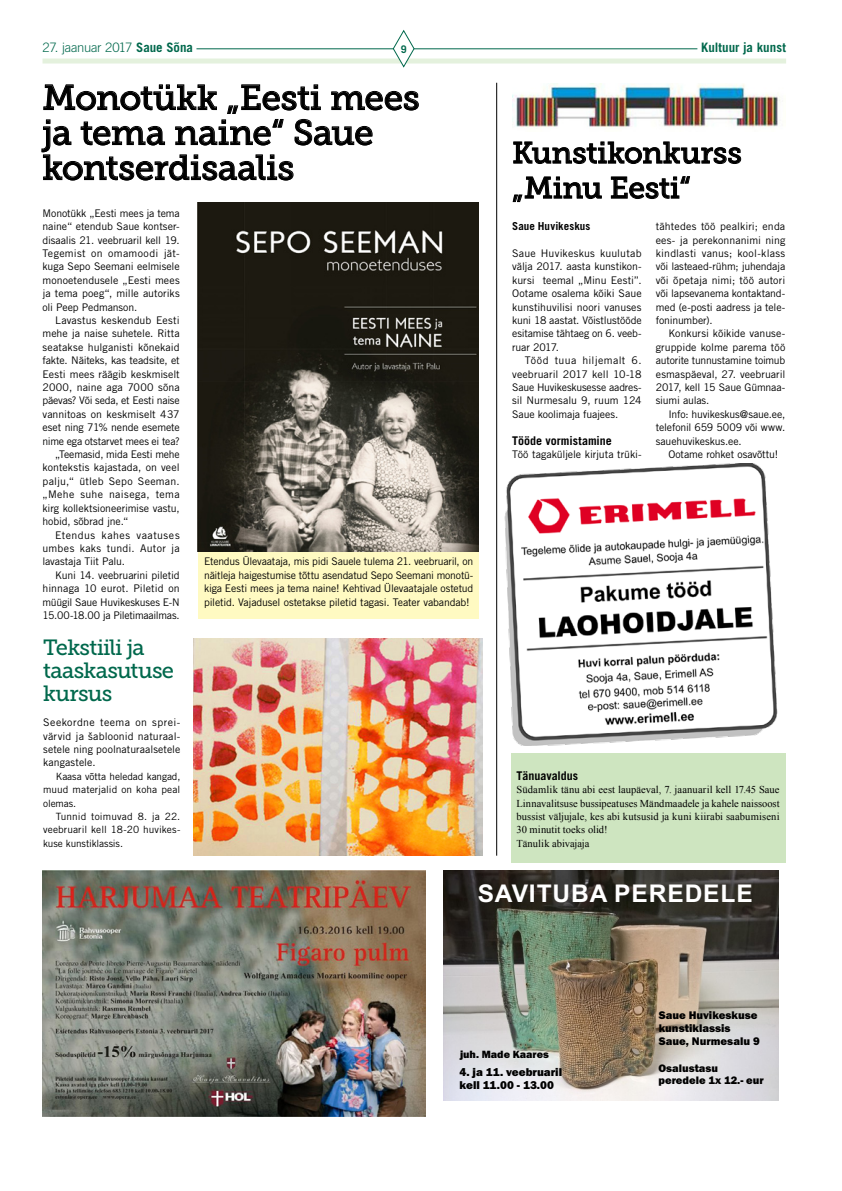
<style>
.page{position:relative;width:842px;height:1191px;background:#fff}
.page>*{position:absolute;margin:0;border:0;box-sizing:border-box;transform-origin:0 0}
.t1{font:35px/35px "Museo Slab 500";letter-spacing:-.01em;color:#000}
.t2{font:30px/35px "Museo Slab 500";letter-spacing:-.005em;color:#000}
.t3{font:700 24.4px "Arial";letter-spacing:.035em;color:#fff}
.t4{font:22px/23px "Museo Slab 500";letter-spacing:-.035em;color:#00684c}
.t5{font:300 13px "Trade Gothic LT Std";letter-spacing:-.025em;color:#00684c}
.t6{font:700 13px "Trade Gothic LT Std";letter-spacing:.005em;color:#00684c}
.t7{font:700 12px "Trade Gothic LT Std";color:#000}
.t8{font:800 11.7px/13.3px "Franklin Gothic";color:#000}
.t9{font:800 11.4px/13px "Franklin Gothic";color:#000}
.t10{font:800 11.2px/12.7px "Franklin Gothic";color:#000}
.t11{font:700 11px "Trade Gothic LT Std";letter-spacing:.005em;color:#000}
.t12{font:800 10.9px "Franklin Gothic";color:#000}
.t13{font:10.5px/13.4px "Trade Gothic LT Std";letter-spacing:-.005em;color:#000;text-align:justify}
.t14{font:10.5px/13.4px "Times New Roman";letter-spacing:.005em;color:#000}
.t15{font:10.5px "Trade Gothic LT Std";letter-spacing:-.025em;color:#000}
.t16{font:10.5px "Trade Gothic LT Std";letter-spacing:.02em;color:#000}
.t17{font:10.5px "Trade Gothic LT Std";letter-spacing:.025em;color:#000}
.t18{font:10.5px "Trade Gothic LT Std";letter-spacing:.035em;color:#000}
.t19{font:10.5px "Trade Gothic LT Std";letter-spacing:.045em;color:#000}
.t20{font:700 10.5px "Trade Gothic LT Std";color:#00684c}
.t21{font:10px/13.4px "Trade Gothic LT Std";color:#000;text-align:justify}
.s1{font-weight:700}
</style>
<div class="page">
<hr style="left:196px;top:49px;width:501px;height:1px;background:#00684c">
<div style="left:43px;top:58px;width:743px;height:5px;background:#e4f1dd"></div>
<svg style="left:393px;top:30px;width:22px;height:38px"></svg>
<svg style="left:41px;top:84px;width:378px;height:97px"></svg>
<svg style="left:513px;top:141px;width:229px;height:23px"></svg>
<svg style="left:512px;top:176px;width:90px;height:27px"></svg>
<svg style="left:610px;top:176px;width:80px;height:23px"></svg>
<div style="left:198px;top:552px;width:281px;height:67px;background:#fffac2"></div>
<img style="left:198px;top:203px;width:280px;height:348px">
<hr style="left:496px;top:83px;width:1px;height:772px;background:#000">
<img style="left:512px;top:84px;width:268px;height:45px">
<img style="left:43px;top:870px;width:382px;height:246px">
<img style="left:444px;top:870px;width:335px;height:230px">
<img style="left:194px;top:638px;width:288px;height:217px">
<img style="left:504px;top:463px;width:274px;height:282px">
<div style="left:511px;top:753px;width:274px;height:109px;background:#cee5c0"></div>
<p class="t5" style="left:43px;top:40px;width:152px">27. jaanuar 2017 <span class="s1">Saue Sõna</span></p>
<p class="t20" style="left:401px;top:42px;width:7px">9</p>
<p class="t6" style="left:701px;top:40px;width:87px">Kultuur ja kunst</p>
<h1 class="t1" style="left:43px;top:80px;width:379px">Monotükk „Eesti mees ja tema naine“ Saue kontserdisaalis</h1>
<p class="t13" style="left:43px;top:206px;width:139px">Monotükk „Eesti mees ja tema naine“ etendub Saue kontser&shy;disaalis 21. veebruaril kell 19.<br>Tegemist on omamoodi jät&shy;kuga Sepo Seemani eelmisele monoetendusele „Eesti mees ja tema poeg“, mille autoriks oli Peep Pedmanson.</p>
<p class="t13" style="left:55px;top:313px;width:126px">Lavastus keskendub Eesti</p>
<p class="t13" style="left:43px;top:327px;width:139px">mehe ja naise suhetele. Ritta</p>
<p class="t13" style="left:43px;top:340px;width:139px">seatakse hulganisti kõnekaid</p>
<p class="t13" style="left:43px;top:354px;width:139px">fakte. Näiteks, kas teadsite, et</p>
<p class="t13" style="left:43px;top:367px;width:139px">Eesti mees räägib keskmiselt</p>
<p class="t13" style="left:43px;top:380px;width:139px">2000, naine aga 7000 sõna</p>
<p class="t13" style="left:43px;top:394px;width:139px">päevas? Või seda, et Eesti naise</p>
<p class="t13" style="left:43px;top:407px;width:139px">vannitoas on keskmiselt 437</p>
<p class="t13" style="left:43px;top:421px;width:139px">eset ning 71% nende esemete</p>
<p class="t13" style="left:43px;top:434px;width:139px">nime ega otstarvet mees ei tea?</p>
<p class="t13" style="left:55px;top:447px;width:126px">„Teemasid, mida Eesti mehe</p>
<p class="t13" style="left:43px;top:461px;width:139px">kontekstis kajastada, on veel</p>
<p class="t16" style="left:43px;top:475px;width:139px">palju,“ ütleb Sepo Seeman.</p>
<p class="t18" style="left:43px;top:488px;width:139px">„Mehe suhe naisega, tema</p>
<p class="t13" style="left:43px;top:501px;width:139px">kirg kollektsioneerimise vastu,</p>
<p class="t13" style="left:43px;top:514px;width:87px">hobid, sõbrad jne.“</p>
<p class="t19" style="left:55px;top:528px;width:126px">Etendus kahes vaatuses</p>
<p class="t17" style="left:43px;top:542px;width:139px">umbes kaks tundi. Autor ja</p>
<p class="t13" style="left:43px;top:555px;width:84px">lavastaja Tiit Palu.</p>
<p class="t13" style="left:55px;top:568px;width:126px">Kuni 14. veebruarini piletid</p>
<p class="t13" style="left:43px;top:581px;width:139px">hinnaga 10 eurot. Piletid on</p>
<p class="t13" style="left:43px;top:595px;width:139px">müügil Saue Huvikeskuses E-N</p>
<p class="t15" style="left:43px;top:609px;width:139px">15.00-18.00 ja Piletimaailmas.</p>
<h2 class="t2" style="left:512px;top:135px;width:231px">Kunstikonkurss „Minu Eesti“</h2>
<p class="t11" style="left:512px;top:219px;width:80px">Saue Huvikeskus</p>
<p class="t13" style="left:512px;top:246px;width:131px">Saue Huvikeskus kuulutab välja 2017. aasta kunstikon&shy;kursi teemal „Minu Eesti”.<br>Ootame osalema kõiki Saue kunstihuvilisi noori vanuses kuni 18 aastat. Võistlustööde esitamise tähtaeg on 6. veeb&shy;ruar 2017.</p>
<p class="t13" style="left:512px;top:354px;width:131px;text-indent:13px">Tööd tuua hiljemalt 6. veebruaril 2017 kell 10-18<br>Saue Huvikeskusesse aadres&shy;sil Nurmesalu 9, ruum 124<br>Saue koolimaja fuajees.</p>
<p class="t7" style="left:512px;top:433px;width:101px">Tööde vormistamine</p>
<p class="t13" style="left:512px;top:447px;width:131px">Töö tagaküljele kirjuta trüki-</p>
<p class="t13" style="left:656px;top:220px;width:131px">tähtedes töö pealkiri; enda ees- ja perekonnanimi ning kindlasti vanus; kool-klass või lasteaed-rühm; juhendaja või õpetaja nimi; töö autori või lapsevanema kontaktand&shy;med (e-posti aadress ja tele&shy;foninumber).</p>
<p class="t13" style="left:656px;top:327px;width:131px;text-indent:13px">Konkursi kõikide vanuse&shy;gruppide kolme parema töö autorite tunnustamine toimub esmaspäeval, 27. veebruaril 2017, kell 15 Saue Gümnaa&shy;siumi aulas.</p>
<p class="t13" style="left:656px;top:407px;width:131px;text-indent:13px">Info: huvikeskus@saue.ee, telefonil 659 5009 või www. sauehuvikeskus.ee.</p>
<p class="t13" style="left:668px;top:447px;width:111px">Ootame rohket osavõttu!</p>
<p class="t13" style="left:204px;top:555px;width:271px">Etendus Ülevaataja, mis pidi Sauele tulema 21. veebruaril, on näitleja haigestumise tõttu asendatud Sepo Seemani monotü&shy;kiga Eesti mees ja tema naine! Kehtivad Ülevaatajale ostetud piletid. Vajadusel ostetakse piletid tagasi. Teater vabandab!</p>
<h3 class="t4" style="left:43px;top:636px;width:132px">Tekstiili ja taaskasutuse kursus</h3>
<p class="t13" style="left:43px;top:715px;width:139px">Seekordne teema on sprei&shy;värvid ja šabloonid naturaal&shy;setele ning poolnaturaalsetele kangastele.</p>
<p class="t21" style="left:43px;top:769px;width:139px;text-indent:13px">Kaasa võtta heledad kangad, muud materjalid on koha peal olemas.</p>
<p class="t21" style="left:43px;top:809px;width:139px;text-indent:13px">Tunnid toimuvad 8. ja 22. veebruaril kell 18-20 huvikes&shy;kuse kunstiklassis.</p>
<p class="t7" style="left:516px;top:768px;width:63px">Tänuavaldus</p>
<p class="t14" style="left:516px;top:783px;width:265px">Südamlik tänu abi eest laupäeval, 7. jaanuaril kell 17.45 Saue Linnavalitsuse bussipeatuses Mändmaadele ja kahele naissoost bussist väljujale, kes abi kutsusid ja kuni kiirabi saabumiseni 30 minutit toeks olid!<br>Tänulik abivajaja</p>
<h3 class="t3" style="left:478px;top:876px;width:277px">SAVITUBA PEREDELE</h3>
<p class="t12" style="left:460px;top:1046px;width:90px">juh. Made Kaares</p>
<p class="t8" style="left:459px;top:1065px;width:104px">4. ja 11. veebruaril kell 11.00 - 13.00</p>
<p class="t9" style="left:659px;top:1009px;width:103px">Saue Huvikeskuse kunstiklassis<br>Saue, Nurmesalu 9</p>
<p class="t10" style="left:658px;top:1061px;width:107px">Osalustasu peredele 1x 12.- eur</p>
</div>
